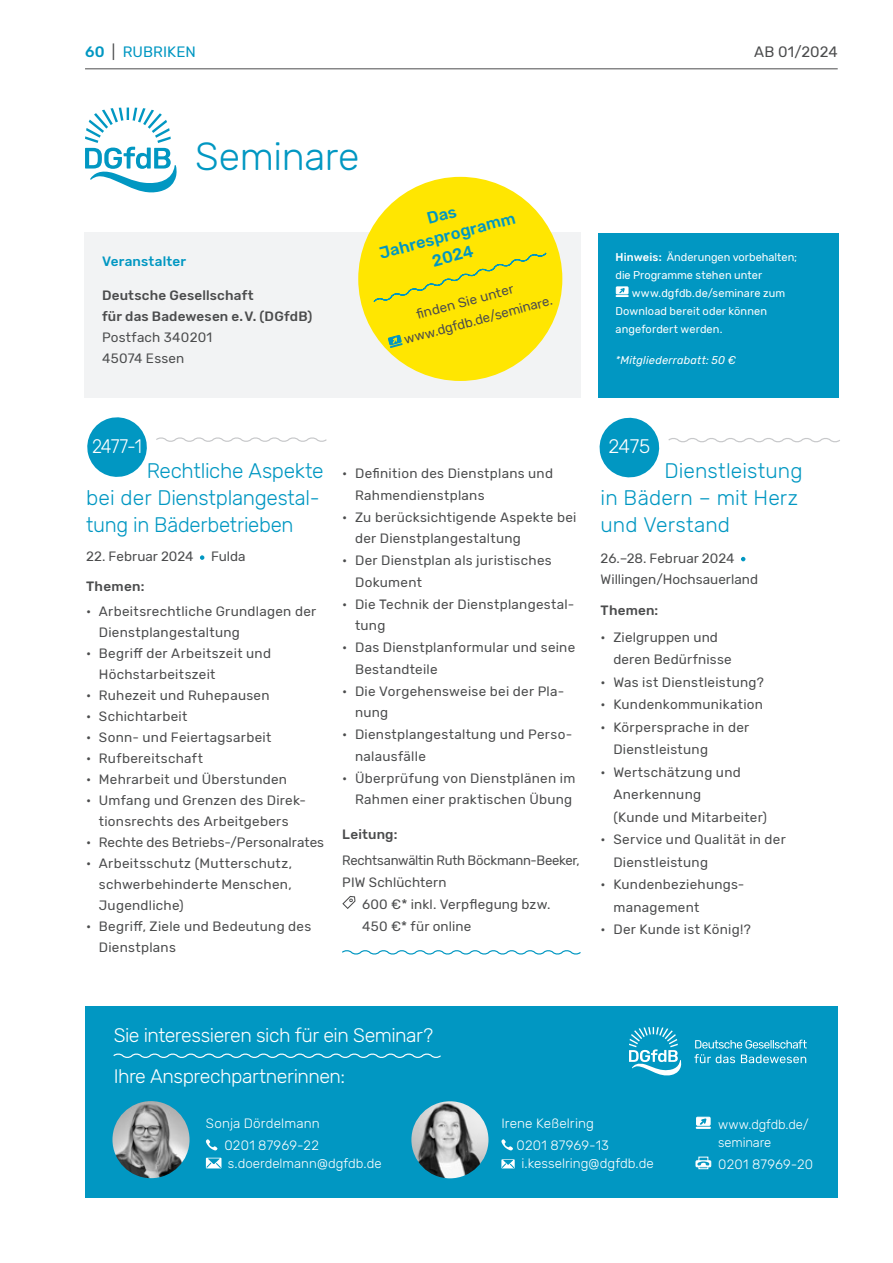
<style>
.page{position:relative;width:893px;height:1263px;background:#fff}
.page>*{position:absolute;margin:0;border:0;box-sizing:border-box;transform-origin:0 0}
.t1{font:300 39px "Rubik";letter-spacing:-.01em;color:#0197c2}
.t2{font:300 21px/27px "Rubik";letter-spacing:-.005em;color:#0197c2}
.t3{font:300 19.5px/41.2px "Rubik";letter-spacing:-.025em;color:#fff}
.t4{font:300 19.5px "Rubik";letter-spacing:-.025em;color:#fff;scale:.92 1}
.t5{font:500 16.5px/21px "Rubik";color:#0197c2;text-align:center}
.t6{font:15px "Rubik";color:#0197c2}
.t7{font:15px "Rubik";letter-spacing:.01em;color:#4b4c4d}
.t8{font:13.5px/21px "Rubik";letter-spacing:.02em;color:#4b4c4d}
.t9{font:13.5px/21px "Rubik";color:#4b4c4d}
.t10{font:300 13.5px/22.2px "Rubik";letter-spacing:.01em;color:#fff;text-align:right}
.t11{font:500 13.5px/21px "Rubik";letter-spacing:.015em;color:#4b4c4d}
.t12{font:13.5px "Rubik";letter-spacing:-.02em;color:#4b4c4d}
.t13{font:500 13.5px "Rubik";letter-spacing:.015em;color:#0197c2}
.t14{font:300 13.2px/18px "Rubik";color:#fff}
.t15{font:11.25px/18px "Rubik";letter-spacing:.01em;color:#fff}
.t16{font:italic 11.25px "Rubik";letter-spacing:.015em;color:#fff}
.s1{font-weight:500}
.s2{color:#4b4c4d}
</style>
<div class="page">
<hr style="left:85px;top:68px;width:753px;height:1px;background:#4b4c4d">
<div style="left:84px;top:233px;width:496px;height:165px;background:#f2f3f4"></div>
<svg style="left:200px;top:555px;width:4px;height:5px"></svg>
<svg style="left:87px;top:417px;width:240px;height:60px"></svg>
<svg style="left:85px;top:108px;width:92px;height:84px"></svg>
<div style="left:85px;top:1006px;width:753px;height:192px;background:#0197c2"></div>
<svg style="left:205px;top:1139px;width:13px;height:12px"></svg>
<svg style="left:206px;top:1158px;width:15px;height:10px"></svg>
<svg style="left:501px;top:1139px;width:12px;height:12px"></svg>
<svg style="left:501px;top:1159px;width:14px;height:9px"></svg>
<svg style="left:501px;top:1160px;width:14px;height:8px"></svg>
<img style="left:411px;top:1101px;width:77px;height:77px;border-radius:39px">
<img style="left:112px;top:1101px;width:78px;height:77px;border-radius:39px">
<svg style="left:629px;top:1027px;width:52px;height:48px"></svg>
<svg style="left:695px;top:1040px;width:112px;height:8px"></svg>
<svg style="left:694px;top:1054px;width:41px;height:9px"></svg>
<svg style="left:741px;top:1054px;width:65px;height:9px"></svg>
<div style="left:696px;top:1117px;width:14px;height:8px;border:1px solid #fff"></div>
<svg style="left:697px;top:1117px;width:13px;height:12px"></svg>
<div style="left:698px;top:1157px;width:10px;height:12px;border:1px solid #fff"></div>
<div style="left:696px;top:1160px;width:15px;height:7px;border:1px solid #fff"></div>
<svg style="left:697px;top:1161px;width:13px;height:5px"></svg>
<svg style="left:113px;top:1053px;width:328px;height:5px"></svg>
<svg style="left:342px;top:896px;width:13px;height:13px"></svg>
<svg style="left:342px;top:950px;width:239px;height:5px"></svg>
<div style="left:358px;top:177px;width:204px;height:204px;background:#ffe601;border-radius:50%"></div>
<svg style="left:388px;top:335px;width:15px;height:13px"></svg>
<svg style="left:373px;top:252px;width:174px;height:50px"></svg>
<svg style="left:741px;top:557px;width:4px;height:4px"></svg>
<svg style="left:599px;top:417px;width:241px;height:61px"></svg>
<div style="left:598px;top:234px;width:241px;height:164px;background:#0197c2"></div>
<svg style="left:616px;top:287px;width:12px;height:10px"></svg>
<p class="t6" style="left:85px;top:43px;width:112px"><span class="s1">60</span> <span class="s2">|</span> RUBRIKEN</p>
<p class="t7" style="left:754px;top:43px;width:85px">AB 01/2024</p>
<h1 class="t1" style="left:195px;top:135px;width:166px">Seminare</h1>
<p class="t13" style="left:102px;top:254px;width:86px">Veranstalter</p>
<p class="t11" style="left:102px;top:285px;width:212px">Deutsche Gesellschaft<br>für das Badewesen e.V. (DGfdB)</p>
<p class="t8" style="left:102px;top:327px;width:112px">Postfach 340201<br>45074 Essen</p>
<p class="t5" style="left:372px;top:223px;width:141px;rotate:-15deg">Das<br>Jahresprogramm<br>2024</p>
<p class="t8" style="left:396px;top:309px;width:155px;text-indent:18px;rotate:-15deg">fi nden Sie unter www.dgfdb.de/seminare.</p>
<p class="t15" style="left:615px;top:248px;width:183px"><span class="s1">Hinweis:</span> Änderungen vorbehalten; die Programme stehen unter</p>
<p class="t15" style="left:615px;top:284px;width:171px;text-indent:16px">www.dgfdb.de/seminare zum<br>Download bereit oder können angefordert werden.</p>
<p class="t16" style="left:615px;top:354px;width:122px">*Mitgliederrabatt: 50 €</p>
<h3 class="t4" style="left:92px;top:435px;width:56px">2477-1</h3>
<h2 class="t2" style="left:86px;top:458px;width:239px;text-indent:61px">Rechtliche Aspekte bei der Dienstplangestal&shy;tung in Bäderbetrieben</h2>
<p class="t9" style="left:86px;top:546px;width:109px">22. Februar 2024</p>
<p class="t8" style="left:211px;top:546px;width:36px">Fulda</p>
<p class="t11" style="left:86px;top:576px;width:60px">Themen:</p>
<p class="t8" style="left:99px;top:601px;width:219px;text-indent:-13px">• Arbeitsrechtliche Grundlagen der<br>Dienstplangestaltung</p>
<p class="t8" style="left:99px;top:643px;width:174px;text-indent:-13px">• Begriff der Arbeitszeit und<br>Höchstarbeitszeit</p>
<p class="t8" style="left:86px;top:685px;width:185px">• Ruhezeit und Ruhepausen</p>
<p class="t8" style="left:86px;top:706px;width:103px">• Schichtarbeit</p>
<p class="t8" style="left:86px;top:727px;width:187px">• Sonn- und Feiertagsarbeit</p>
<p class="t8" style="left:86px;top:748px;width:118px">• Rufbereitschaft</p>
<p class="t8" style="left:86px;top:769px;width:203px">• Mehrarbeit und Überstunden</p>
<p class="t8" style="left:86px;top:790px;width:221px;text-align:center">• Umfang und Grenzen des Direk&shy;tionsrechts des Arbeitgebers</p>
<p class="t9" style="left:86px;top:832px;width:240px">• Rechte des Betriebs-/Personalrates</p>
<p class="t8" style="left:99px;top:853px;width:195px;text-align:justify;text-indent:-13px">• Arbeitsschutz (Mutterschutz, schwerbehinderte Menschen, Jugendliche)</p>
<p class="t8" style="left:99px;top:916px;width:214px;text-indent:-13px">• Begriff, Ziele und Bedeutung des<br>Dienstplans</p>
<p class="t8" style="left:355px;top:463px;width:200px;line-height:21.8px;text-indent:-13px">• Definition des Dienstplans und<br>Rahmendienstplans</p>
<p class="t8" style="left:355px;top:506px;width:223px;line-height:21.8px;text-indent:-13px">• Zu berücksichtigende Aspekte bei der Dienstplangestaltung</p>
<p class="t8" style="left:355px;top:550px;width:198px;line-height:21.8px;text-indent:-13px">• Der Dienstplan als juristisches<br>Dokument</p>
<p class="t8" style="left:355px;top:593px;width:221px;line-height:21.8px;text-indent:-13px">• Die Technik der Dienstplangestal&shy;tung</p>
<p class="t8" style="left:355px;top:637px;width:222px;line-height:21.8px;text-indent:-13px">• Das Dienstplanformular und seine<br>Bestandteile</p>
<p class="t8" style="left:355px;top:680px;width:211px;line-height:21.8px;text-indent:-13px">• Die Vorgehensweise bei der Pla&shy;nung</p>
<p class="t8" style="left:355px;top:724px;width:219px;line-height:21.8px;text-indent:-13px">• Dienstplangestaltung und Perso&shy;nalausfälle</p>
<p class="t8" style="left:342px;top:767px;width:235px;line-height:21.8px;text-align:right">• Überprüfung von Dienstplänen im<br>Rahmen einer praktischen Übung</p>
<p class="t11" style="left:342px;top:824px;width:57px">Leitung:</p>
<p class="t12" style="left:342px;top:852px;width:239px">Rechtsanwältin Ruth Böckmann-Beeker,</p>
<p class="t8" style="left:342px;top:872px;width:106px">PIW Schlüchtern</p>
<p class="t8" style="left:362px;top:894px;width:190px">600 €* inkl. Verpflegung bzw.</p>
<p class="t8" style="left:362px;top:916px;width:111px">450 €* für online</p>
<h3 class="t3" style="left:608px;top:426px;width:44px">2475</h3>
<h2 class="t2" style="left:601px;top:458px;width:203px;text-indent:64px">Dienstleistung in Bädern – mit Herz und Verstand</h2>
<p class="t9" style="left:601px;top:548px;width:159px">26.–28. Februar 2024<br>Willingen/Hochsauerland</p>
<p class="t11" style="left:601px;top:600px;width:59px">Themen:</p>
<p class="t8" style="left:613px;top:626px;width:120px;line-height:22.5px;text-indent:-13px">• Zielgruppen und deren Bedürfnisse</p>
<p class="t8" style="left:601px;top:672px;width:165px">• Was ist Dienstleistung?</p>
<p class="t8" style="left:601px;top:694px;width:164px">• Kundenkommunikation</p>
<p class="t8" style="left:613px;top:716px;width:137px;line-height:22.5px;text-indent:-13px">• Körpersprache in der<br>Dienstleistung</p>
<p class="t8" style="left:613px;top:761px;width:155px;line-height:22.5px;text-indent:-13px">• Wertschätzung und<br>Anerkennung<br>(Kunde und Mitarbeiter)</p>
<p class="t8" style="left:613px;top:829px;width:174px;line-height:22.5px;text-indent:-13px">• Service und Qualität in der<br>Dienstleistung</p>
<p class="t8" style="left:613px;top:874px;width:133px;line-height:22.5px;text-indent:-13px">• Kundenbeziehungs&shy;management</p>
<p class="t8" style="left:601px;top:919px;width:152px">• Der Kunde ist König!?</p>
<h3 class="t3" style="left:114px;top:1015px;width:321px">Sie interessieren sich für ein Seminar?<br>Ihre Ansprechpartnerinnen:</h3>
<p class="t10" style="left:206px;top:1113px;width:115px">Sonja Dördelmann<br>0201 87969-22</p>
<p class="t14" style="left:228px;top:1155px;width:155px">s.doerdelmann@dgfdb.de</p>
<p class="t10" style="left:516px;top:1113px;width:94px;text-align:left;text-indent:-15px">Irene Keßelring<br>0201 87969-13</p>
<p class="t10" style="left:521px;top:1153px;width:134px">i.kesselring@dgfdb.de</p>
<p class="t14" style="left:718px;top:1116px;width:92px">www.dgfdb.de/ seminare</p>
<p class="t10" style="left:718px;top:1154px;width:97px">0201 87969-20</p>
</div>
